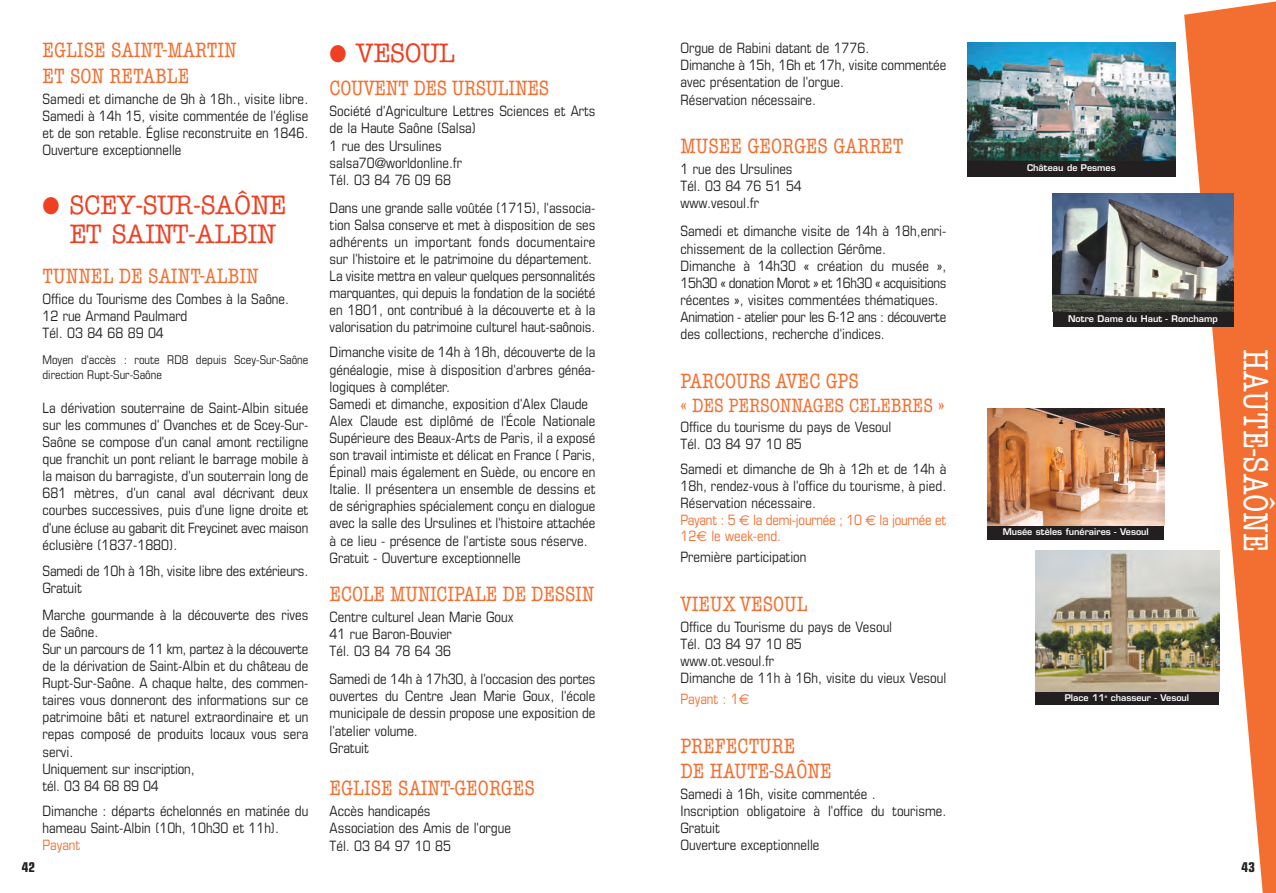
<style>
.page{position:relative;width:1276px;height:893px;background:#fff}
.page>*{position:absolute;margin:0;border:0;box-sizing:border-box;transform-origin:0 0}
.t1{font:condensed 36px "American Typewriter";color:#fff}
.t2{font:500 27px/29.2px "American Typewriter";color:#ef4022;scale:.9 1}
.t3{font:condensed 21px/25.2px "American Typewriter";color:#f36f31}
.t4{font:condensed 19.5px "American Typewriter";letter-spacing:-.005em;color:#f36f31}
.t5{font:condensed 14.25px/17.1px "Eurostile";color:#231f20}
.t6{font:condensed 14.25px "Eurostile";color:#f36f31}
.t7{font:700 condensed 13.5px "Eurostile";color:#231f20}
.t8{font:condensed 12px/14.4px "Eurostile";color:#231f20}
.t9{font:600 9px "Eurostile";color:#fff}
.s1{color:#f36f31}
.s2{font-family:"Euro Sans";font-stretch:normal;color:#f36f31}
.s3{font-family:"Euro Sans";font-stretch:normal}
</style>
<div class="page">
<svg style="left:1184px;top:1px;width:92px;height:892px;fill:#f36f31"></svg>
<div style="left:1052px;top:193px;width:181px;height:134px;background:#231f20"></div>
<img style="left:1052px;top:193px;width:181px;height:119px">
<div style="left:967px;top:43px;width:208px;height:134px;background:#231f20"></div>
<img style="left:967px;top:43px;width:208px;height:118px">
<div style="left:1035px;top:550px;width:184px;height:155px;background:#231f20"></div>
<img style="left:1035px;top:550px;width:184px;height:142px">
<div style="left:987px;top:409px;width:177px;height:131px;background:#231f20"></div>
<img style="left:987px;top:409px;width:177px;height:116px">
<h3 class="t3" style="left:43px;top:40px;width:196px">EGLISE SAINT-MARTIN<br>ET SON RETABLE</h3>
<p class="t5" style="left:43px;top:91px;width:267px;text-align:justify">Samedi et dimanche de 9h à 18h., visite libre.<br>Samedi à 14h 15, visite commentée de l'église et de son retable. Église reconstruite en 1846.<br>Ouverture exceptionnelle</p>
<h2 class="t2" style="left:70px;top:192px;width:242px;text-indent:-27px">● SCEY-SUR-SAÔNE<br>ET SAINT-ALBIN</h2>
<h3 class="t3" style="left:43px;top:265px;width:218px">TUNNEL DE SAINT-ALBIN</h3>
<p class="t5" style="left:43px;top:291px;width:248px">Office du Tourisme des Combes à la Saône.<br>12 rue Armand Paulmard<br>Tél. 03 84 68 89 04</p>
<p class="t8" style="left:43px;top:354px;width:267px">Moyen d'accès : route RD8 depuis Scey-Sur-Saône direction Rupt-Sur-Saône</p>
<p class="t5" style="left:43px;top:400px;width:267px;text-align:justify">La dérivation souterraine de Saint-Albin située sur les communes d' Ovanches et de Scey-Sur-Saône se compose d'un canal amont rectiligne que franchit un pont reliant le barrage mobile à la maison du barragiste, d'un souterrain long de 681 mètres, d'un canal aval décrivant deux courbes successives, puis d'une ligne droite et d'une écluse au gabarit dit Freycinet avec maison éclusière (1837-1880).</p>
<p class="t5" style="left:43px;top:564px;width:267px">Samedi de 10h à 18h, visite libre des extérieurs.<br>Gratuit</p>
<p class="t5" style="left:43px;top:607px;width:267px">Marche gourmande à la découverte des rives de Saône.<br>Sur un parcours de 11 km, partez à la découverte de la dérivation de Saint-Albin et du château de Rupt-Sur-Saône. A chaque halte, des commen&shy;taires vous donneront des informations sur ce patrimoine bâti et naturel extraordinaire et un repas composé de produits locaux vous sera servi.<br>Uniquement sur inscription,<br>tél. 03 84 68 89 04</p>
<p class="t5" style="left:43px;top:803px;width:267px">Dimanche : départs échelonnés en matinée du hameau Saint-Albin (10h, 10h30 et 11h).</p>
<p class="t6" style="left:43px;top:840px;width:39px">Payant</p>
<h2 class="t2" style="left:330px;top:40px;width:140px">● VESOUL</h2>
<h3 class="t3" style="left:330px;top:78px;width:221px">COUVENT DES URSULINES</h3>
<p class="t5" style="left:330px;top:104px;width:267px">Société d'Agriculture Lettres Sciences et Arts de la Haute Saône (Salsa)<br>1 rue des Ursulines<br>salsa70@worldonline.fr<br>Tél. 03 84 76 09 68</p>
<p class="t5" style="left:330px;top:200px;width:267px">Dans une grande salle voûtée (1715), l'associa&shy;tion Salsa conserve et met à disposition de ses adhérents un important fonds documentaire sur l'histoire et le patrimoine du département.<br>La visite mettra en valeur quelques personnalités marquantes, qui depuis la fondation de la société en 1801, ont contribué à la découverte et à la valorisation du patrimoine culturel haut-saônois.</p>
<p class="t5" style="left:330px;top:345px;width:267px">Dimanche visite de 14h à 18h, découverte de la généalogie, mise à disposition d'arbres généa&shy;logiques à compléter.<br>Samedi et dimanche, exposition d'Alex Claude Alex Claude est diplômé de l'École Nationale Supérieure des Beaux-Arts de Paris, il a exposé son travail intimiste et délicat en France ( Paris, Épinal) mais également en Suède, ou encore en Italie. Il présentera un ensemble de dessins et de sérigraphies spécialement conçu en dialogue avec la salle des Ursulines et l'histoire attachée à ce lieu - présence de l'artiste sous réserve.<br>Gratuit - Ouverture exceptionnelle</p>
<h3 class="t3" style="left:330px;top:583px;width:266px">ECOLE MUNICIPALE DE DESSIN</h3>
<p class="t5" style="left:330px;top:610px;width:185px">Centre culturel Jean Marie Goux<br>41 rue Baron-Bouvier<br>Tél. 03 84 78 64 36</p>
<p class="t5" style="left:330px;top:672px;width:267px">Samedi de 14h à 17h30, à l'occasion des portes ouvertes du Centre Jean Marie Goux, l'école municipale de dessin propose une exposition de l'atelier volume.<br>Gratuit</p>
<h3 class="t3" style="left:330px;top:777px;width:207px">EGLISE SAINT-GEORGES</h3>
<p class="t5" style="left:330px;top:804px;width:183px">Accès handicapés<br>Association des Amis de l'orgue<br>Tél. 03 84 97 10 85</p>
<p class="t5" style="left:680px;top:41px;width:267px">Orgue de Rabini datant de 1776.<br>Dimanche à 15h, 16h et 17h, visite commentée avec présentation de l'orgue.<br>Réservation nécessaire.</p>
<h3 class="t3" style="left:680px;top:135px;width:225px">MUSEE GEORGES GARRET</h3>
<p class="t5" style="left:680px;top:162px;width:123px">1 rue des Ursulines<br>Tél. 03 84 76 51 54 www.vesoul.fr</p>
<p class="t5" style="left:680px;top:224px;width:267px">Samedi et dimanche visite de 14h à 18h,enri&shy;chissement de la collection Gérôme.<br>Dimanche à 14h30 « création du musée », 15h30 « donation Morot » et 16h30 « acquisitions récentes », visites commentées thématiques.<br>Animation - atelier pour les 6-12 ans : découverte des collections, recherche d'indices.</p>
<h3 class="t3" style="left:680px;top:370px;width:180px">PARCOURS AVEC GPS</h3>
<h3 class="t4" style="left:680px;top:398px;width:265px">« DES PERSONNAGES CELEBRES »</h3>
<p class="t5" style="left:680px;top:420px;width:212px">Office du tourisme du pays de Vesoul<br>Tél. 03 84 97 10 85</p>
<p class="t5" style="left:680px;top:462px;width:267px">Samedi et dimanche de 9h à 12h et de 14h à 18h, rendez-vous à l'office du tourisme, à pied.<br>Réservation nécessaire.<br><span class="s1">Payant : 5</span> <span class="s2">€</span> <span class="s1">la demi-journée ; 10</span> <span class="s2">€</span> <span class="s1">la journée et 12</span><span class="s2">€</span> <span class="s1">le week-end.</span></p>
<p class="t5" style="left:680px;top:550px;width:127px">Première participation</p>
<h3 class="t3" style="left:680px;top:593px;width:129px">VIEUX VESOUL</h3>
<p class="t5" style="left:680px;top:619px;width:267px">Office du Tourisme du pays de Vesoul<br>Tél. 03 84 97 10 85<br>www.ot.vesoul.fr<br>Dimanche de 11h à 16h, visite du vieux Vesoul</p>
<p class="t6" style="left:680px;top:694px;width:71px">Payant : 1<span class="s3">€</span></p>
<h3 class="t3" style="left:680px;top:735px;width:153px">PREFECTURE<br>DE HAUTE-SAÔNE</h3>
<p class="t5" style="left:680px;top:786px;width:267px">Samedi à 16h, visite commentée .<br>Inscription obligatoire à l'office du tourisme.<br>Gratuit<br>Ouverture exceptionnelle</p>
<p class="t9" style="left:1027px;top:165px;width:90px">Château de Pesmes</p>
<p class="t9" style="left:1068px;top:315px;width:151px">Notre Dame du Haut - Ronchamp</p>
<p class="t9" style="left:1002px;top:529px;width:148px">Musée stèles funéraires - Vesoul</p>
<h1 class="t1" style="left:1267px;top:349px;width:205px;rotate:90deg">HAUTE-SAÔNE</h1>
<p class="t9" style="left:1064px;top:694px;width:126px">Place 11<sup>e</sup> chasseur - Vesoul</p>
<p class="t7" style="left:22px;top:863px;width:15px">42</p>
<p class="t7" style="left:1241px;top:863px;width:15px">43</p>
</div>
